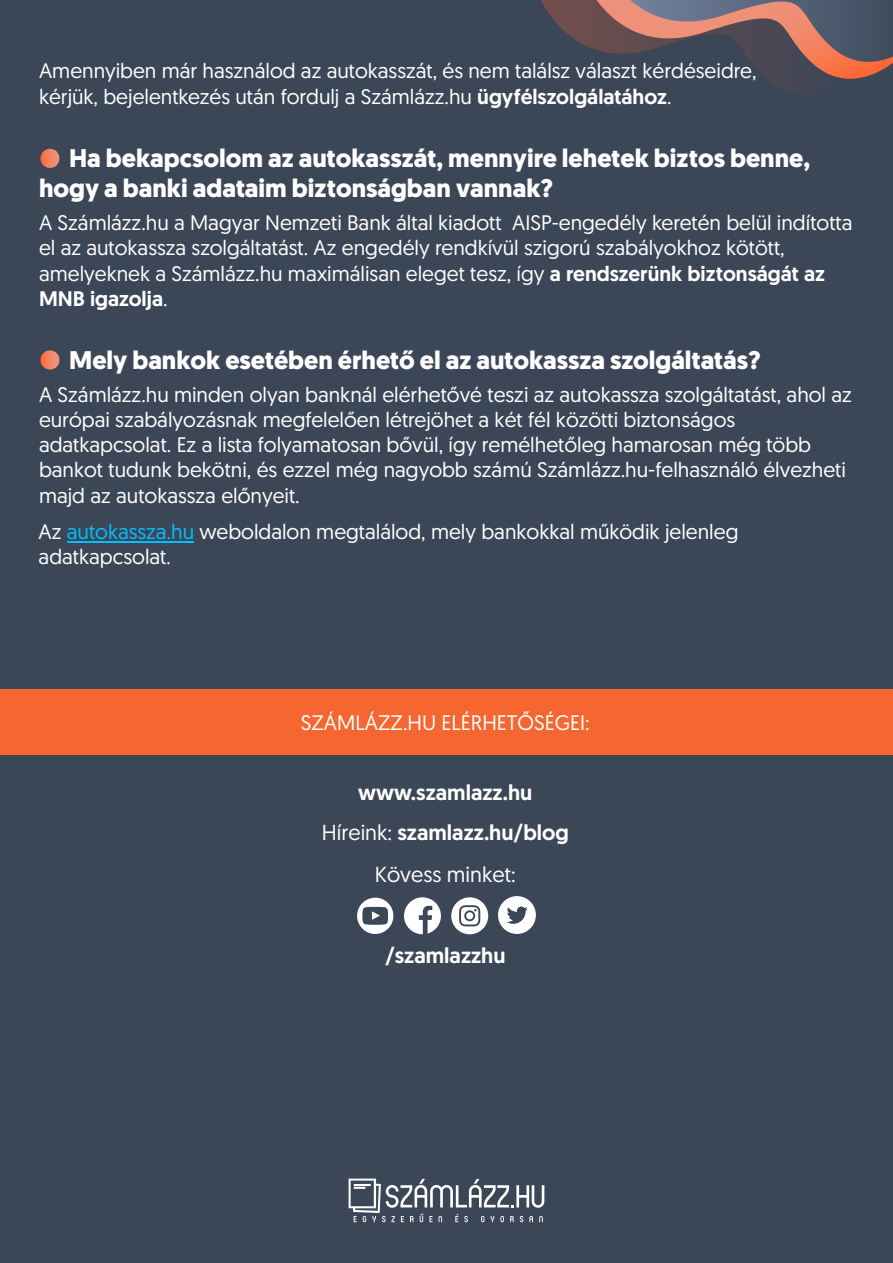
<style>
.page{position:relative;width:893px;height:1263px;background:#3b4657}
.page>*{position:absolute;margin:0;border:0;box-sizing:border-box;transform-origin:0 0}
.t1{font:700 25.5px/30.6px "Geomanist";color:#fff}
.t2{font:500 21.6px/41px "Geomanist";color:#fff;text-align:center}
.t3{font:21px/25.2px "Geomanist";color:#fff}
.s1{font-weight:500}
.s2{color:#00bfff}
.s3{font-size:19.5px}
.s4{font-weight:400}
</style>
<div class="page">
<svg style="left:357px;top:898px;width:36px;height:36px"></svg>
<svg style="left:404px;top:897px;width:37px;height:37px"></svg>
<svg style="left:451px;top:897px;width:37px;height:37px"></svg>
<svg style="left:498px;top:896px;width:38px;height:38px"></svg>
<div style="left:0;top:689px;width:893px;height:66px;background:#f66630"></div>
<svg style="left:540px;top:0;width:353px;height:93px"></svg>
<svg style="left:349px;top:1178px;width:195px;height:44px"></svg>
<svg style="left:40px;top:149px;width:20px;height:19px"></svg>
<svg style="left:40px;top:350px;width:20px;height:20px"></svg>
<hr style="left:67px;top:541px;width:127px;height:1px;background:#00bfff">
<p class="t3" style="left:39px;top:58px;width:719px">Amennyiben már használod az autokasszát, és nem találsz választ kérdéseidre, kérjük, bejelentkezés után fordulj a Számlázz.hu <span class="s1">ügyfélszolgálatához</span>.</p>
<p class="t1" style="left:39px;top:143px;width:772px;text-indent:30px">Ha bekapcsolom az autokasszát, mennyire lehetek biztos benne, hogy a banki adataim biztonságban vannak?</p>
<p class="t3" style="left:39px;top:209px;width:815px">A Számlázz.hu a Magyar Nemzeti Bank által kiadott AISP-engedély keretén belül indította el az autokassza szolgáltatást. Az engedély rendkívül szigorú szabályokhoz kötött, amelyeknek a Számlázz.hu maximálisan eleget tesz, így <span class="s1">a rendszerünk biztonságát az MNB igazolja</span>.</p>
<p class="t1" style="left:69px;top:345px;width:693px">Mely bankok esetében érhető el az autokassza szolgáltatás?</p>
<p class="t3" style="left:39px;top:381px;width:814px">A Számlázz.hu minden olyan banknál elérhetővé teszi az autokassza szolgáltatást, ahol az európai szabályozásnak megfelelően létrejöhet a két fél közötti biztonságos adatkapcsolat. Ez a lista folyamatosan bővül, így remélhetőleg hamarosan még több bankot tudunk bekötni, és ezzel még nagyobb számú Számlázz.hu-felhasználó élvezheti majd az autokassza előnyeit.</p>
<p class="t3" style="left:39px;top:518px;width:701px">Az <span class="s2">autokassza.hu</span> weboldalon megtalálod, mely bankokkal működik jelenleg adatkapcsolat<span class="s3">.</span></p>
<p class="t3" style="left:301px;top:709px;width:290px">SZÁMLÁZZ.HU ELÉRHETŐSÉGEI:</p>
<p class="t2" style="left:322px;top:771px;width:248px">www.szamlazz.hu<br><span class="s4">Híreink:</span> szamlazz.hu/blog<br><span class="s4">Kövess minket:</span></p>
<p class="t2" style="left:385px;top:934px;width:122px">/szamlazzhu</p>
</div>
